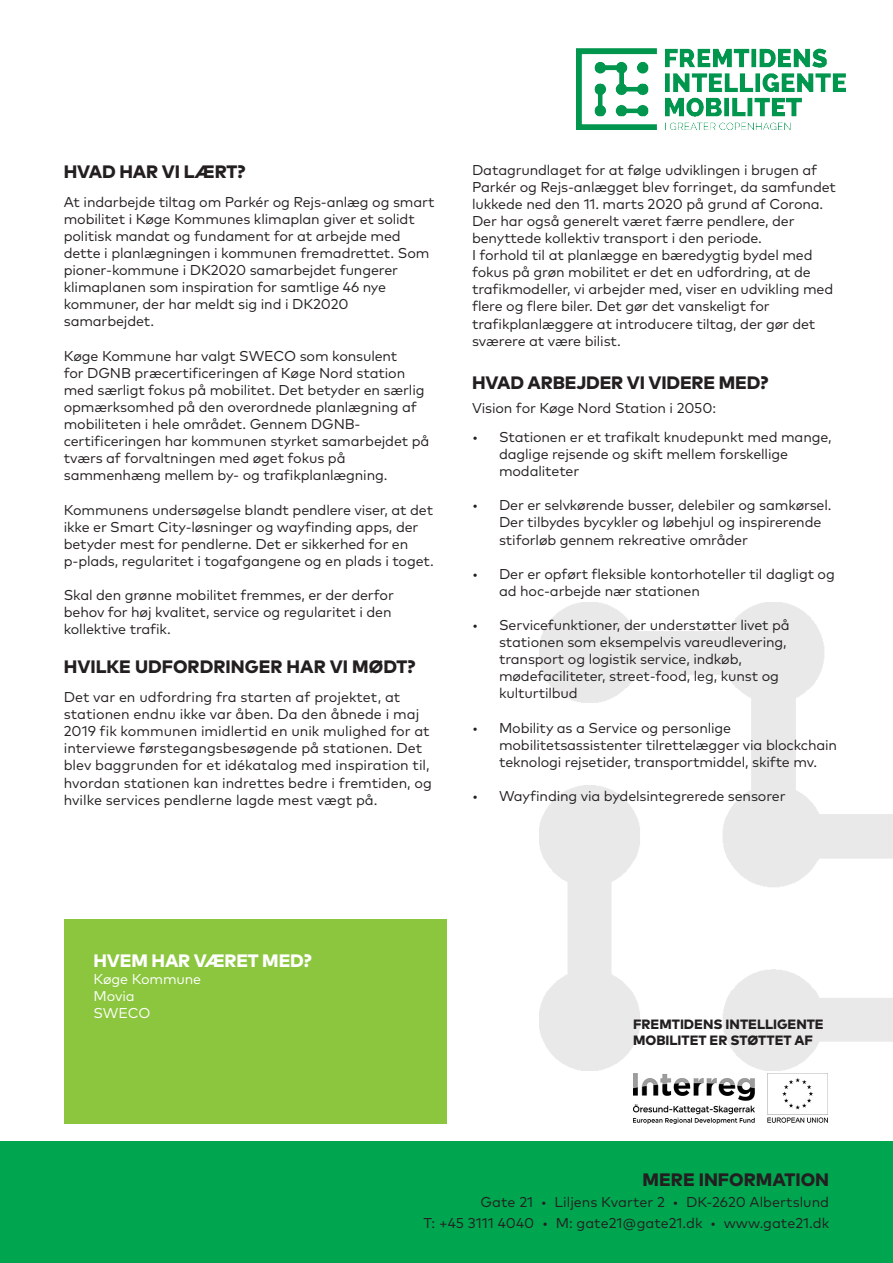
<style>
.page{position:relative;width:893px;height:1263px;background:#fff}
.page>*{position:absolute;margin:0;border:0;box-sizing:border-box;transform-origin:0 0}
.t1{font:800 18px "Mark Pro";color:#231f20}
.t2{font:800 18px "Mark Pro";letter-spacing:-.01em;color:#fff}
.t3{font:14.25px/17.1px "Mark Pro";letter-spacing:-.01em;color:#231f20}
.t4{font:14.25px "Mark Pro";letter-spacing:-.01em;color:#fff}
.t5{font:800 13.5px/16.2px "Mark Pro";color:#231f20}
</style>
<div class="page">
<img style="left:540px;top:602px;width:353px;height:468px">
<div style="left:0;top:1141px;width:893px;height:122px;background:#00a54f"></div>
<img style="left:576px;top:49px;width:270px;height:80px">
<img style="left:633px;top:1073px;width:195px;height:50px">
<div style="left:64px;top:919px;width:382px;height:204px;background:#8bc63e"></div>
<p class="t1" style="left:64px;top:157px;width:183px">HVAD HAR VI LÆRT?</p>
<p class="t3" style="left:64px;top:192px;width:372px">At indarbejde tiltag om Parkér og Rejs-anlæg og smart mobilitet i Køge Kommunes klimaplan giver et solidt politisk mandat og fundament for at arbejde med dette i planlægningen i kommunen fremadrettet. Som pioner-kommune i DK2020 samarbejdet fungerer klimaplanen som inspiration for samtlige 46 nye kommuner, der har meldt sig ind i DK2020 samarbejdet.</p>
<p class="t3" style="left:64px;top:346px;width:367px">Køge Kommune har valgt SWECO som konsulent<br>for DGNB præcertificeringen af Køge Nord station med særligt fokus på mobilitet. Det betyder en særlig opmærksomhed på den overordnede planlægning af mobiliteten i hele området. Gennem DGNB&shy;certificeringen har kommunen styrket samarbejdet på tværs af forvaltningen med øget fokus på sammenhæng mellem by- og trafikplanlægning.</p>
<p class="t3" style="left:64px;top:500px;width:372px">Kommunens undersøgelse blandt pendlere viser, at det ikke er Smart City-løsninger og wayfinding apps, der betyder mest for pendlerne. Det er sikkerhed for en p-plads, regularitet i togafgangene og en plads i toget.</p>
<p class="t3" style="left:64px;top:585px;width:332px">Skal den grønne mobilitet fremmes, er der derfor behov for høj kvalitet, service og regularitet i den kollektive trafik.</p>
<p class="t1" style="left:64px;top:653px;width:353px">HVILKE UDFORDRINGER HAR VI MØDT?</p>
<p class="t3" style="left:64px;top:687px;width:370px">Det var en udfordring fra starten af projektet, at stationen endnu ikke var åben. Da den åbnede i maj 2019 fik kommunen imidlertid en unik mulighed for at interviewe førstegangsbesøgende på stationen. Det blev baggrunden for et idékatalog med inspiration til, hvordan stationen kan indrettes bedre i fremtiden, og hvilke services pendlerne lagde mest vægt på.</p>
<p class="t3" style="left:472px;top:160px;width:365px">Datagrundlaget for at følge udviklingen i brugen af Parkér og Rejs-anlægget blev forringet, da samfundet lukkede ned den 11. marts 2020 på grund af Corona.<br>Der har også generelt været færre pendlere, der benyttede kollektiv transport i den periode.</p>
<p class="t3" style="left:472px;top:245px;width:363px">I forhold til at planlægge en bæredygtig bydel med fokus på grøn mobilitet er det en udfordring, at de trafikmodeller, vi arbejder med, viser en udvikling med flere og flere biler. Det gør det vanskeligt for trafikplanlæggere at introducere tiltag, der gør det sværere at være bilist.</p>
<p class="t1" style="left:472px;top:369px;width:298px">HVAD ARBEJDER VI VIDERE MED?</p>
<p class="t3" style="left:472px;top:398px;width:246px">Vision for Køge Nord Station i 2050:</p>
<p class="t3" style="left:499px;top:427px;width:334px;text-indent:-27px">• Stationen er et trafikalt knudepunkt med mange, daglige rejsende og skift mellem forskellige modaliteter</p>
<p class="t3" style="left:499px;top:496px;width:334px;text-indent:-27px">• Der er selvkørende busser, delebiler og samkørsel.<br>Der tilbydes bycykler og løbehjul og inspirerende stiforløb gennem rekreative områder</p>
<p class="t3" style="left:499px;top:564px;width:337px;text-indent:-27px">• Der er opført fleksible kontorhoteller til dagligt og ad hoc-arbejde nær stationen</p>
<p class="t3" style="left:499px;top:615px;width:292px;text-indent:-27px">• Servicefunktioner, der understøtter livet på stationen som eksempelvis vareudlevering, transport og logistik service, indkøb, mødefaciliteter, street-food, leg, kunst og kulturtilbud</p>
<p class="t3" style="left:499px;top:718px;width:340px;text-indent:-27px">• Mobility as a Service og personlige mobilitetsassistenter tilrettelægger via blockchain teknologi rejsetider, transportmiddel, skifte mv.</p>
<p class="t3" style="left:472px;top:786px;width:315px">• Wayfinding via bydelsintegrerede sensorer</p>
<p class="t2" style="left:94px;top:947px;width:220px">HVEM HAR VÆRET MED?</p>
<p class="t4" style="left:94px;top:968px;width:109px">Køge Kommune</p>
<p class="t4" style="left:94px;top:985px;width:43px">Movia</p>
<p class="t4" style="left:94px;top:1003px;width:58px">SWECO</p>
<p class="t5" style="left:633px;top:1015px;width:192px">FREMTIDENS INTELLIGENTE<br>MOBILITET ER STØTTET AF</p>
<p class="t1" style="left:643px;top:1166px;width:188px">MERE INFORMATION</p>
<p class="t3" style="left:481px;top:1192px;width:350px">Gate 21 • Liljens Kvarter 2 • DK-2620 Albertslund</p>
<p class="t3" style="left:424px;top:1213px;width:407px">T: +45 3111 4040 • M: gate21@gate21.dk • www.gate21.dk</p>
</div>
